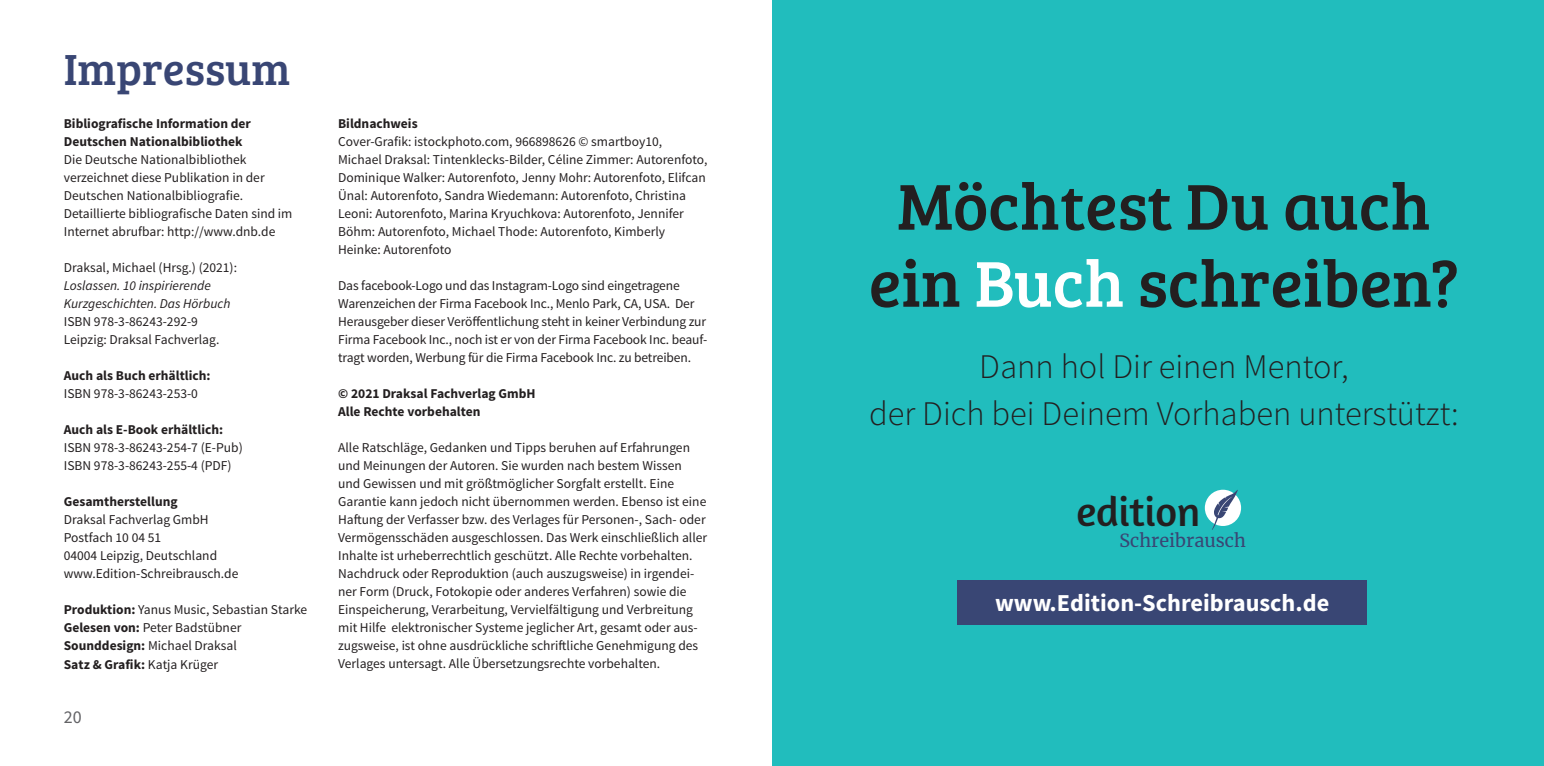
<style>
.page{position:relative;width:1544px;height:766px;background:#fff}
.page>*{position:absolute;margin:0;border:0;box-sizing:border-box;transform-origin:0 0}
.t1{font:66.83px/77px "Bree Serif";color:#231f20;text-align:center}
.t2{font:45px "Bree Serif";color:#394674}
.t3{font:42.07px "Amaranth";color:#231f20}
.t4{font:300 34.43px/46.6px "Source Sans Pro";color:#231f20;text-align:center}
.t5{font:700 24.3px "Source Sans Pro";color:#fff}
.t6{font:18px "Merriweather";color:#394674}
.t7{font:18px "Source Sans Pro";color:#636366}
.t8{font:13.5px/18px "Source Sans Pro";color:#231f20}
.t9{font:700 13.5px/18px "Source Sans Pro";color:#231f20}
.t10{font:italic 13.5px/18px "Source Sans Pro";color:#231f20}
.s1{font-weight:700}
.s2{color:#fff}
</style>
<div class="page">
<div style="left:772px;top:0;width:771px;height:765px;background:#21bdbd"></div>
<div style="left:957px;top:580px;width:410px;height:44px;background:#394674"></div>
<svg style="left:1204px;top:489px;width:37px;height:37px"></svg>
<svg style="left:1211px;top:489px;width:27px;height:41px"></svg>
<h2 class="t2" style="left:64px;top:37px;width:228px">Impressum</h2>
<p class="t9" style="left:64px;top:115px;width:189px">Bibliografische Information der<br>Deutschen Nationalbibliothek</p>
<p class="t8" style="left:64px;top:151px;width:230px">Die Deutsche Nationalbibliothek verzeichnet diese Publikation in der Deutschen Nationalbibliografie.<br>Detaillierte bibliografische Daten sind im Internet abrufbar: http://www.dnb.de</p>
<p class="t8" style="left:64px;top:259px;width:175px">Draksal, Michael (Hrsg.) (2021):</p>
<p class="t10" style="left:64px;top:277px;width:168px">Loslassen. 10 inspirierende<br>Kurzgeschichten. Das Hörbuch</p>
<p class="t8" style="left:64px;top:313px;width:157px">ISBN 978-3-86243-292-9<br>Leipzig: Draksal Fachverlag.</p>
<p class="t9" style="left:64px;top:367px;width:148px">Auch als Buch erhältlich:</p>
<p class="t8" style="left:64px;top:385px;width:136px">ISBN 978-3-86243-253-0</p>
<p class="t9" style="left:64px;top:421px;width:161px">Auch als E-Book erhältlich:</p>
<p class="t8" style="left:64px;top:439px;width:181px">ISBN 978-3-86243-254-7 (E-Pub)<br>ISBN 978-3-86243-255-4 (PDF)</p>
<p class="t9" style="left:64px;top:493px;width:115px">Gesamtherstellung</p>
<p class="t8" style="left:64px;top:511px;width:176px">Draksal Fachverlag GmbH<br>Postfach 10 04 51<br>04004 Leipzig, Deutschland www.Edition-Schreibrausch.de</p>
<p class="t8" style="left:64px;top:601px;width:245px"><span class="s1">Produktion:</span> Yanus Music, Sebastian Starke <span class="s1">Gelesen von:</span> Peter Badstübner <span class="s1">Sounddesign:</span> Michael Draksal<br><span class="s1">Satz &amp; Grafik:</span> Katja Krüger</p>
<h3 class="t7" style="left:64px;top:705px;width:19px">20</h3>
<p class="t9" style="left:338px;top:115px;width:81px">Bildnachweis</p>
<p class="t8" style="left:338px;top:133px;width:371px">Cover-Grafik: istockphoto.com, 966898626 © smartboy10, Michael Draksal: Tintenklecks-Bilder, Céline Zimmer: Autorenfoto, Dominique Walker: Autorenfoto, Jenny Mohr: Autorenfoto, Elifcan Ünal: Autorenfoto, Sandra Wiedemann: Autorenfoto, Christina Leoni: Autorenfoto, Marina Kryuchkova: Autorenfoto, Jennifer Böhm: Autorenfoto, Michael Thode: Autorenfoto, Kimberly Heinke: Autorenfoto</p>
<p class="t8" style="left:338px;top:277px;width:371px">Das facebook-Logo und das Instagram-Logo sind eingetragene Warenzeichen der Firma Facebook Inc., Menlo Park, CA, USA. Der Herausgeber dieser Veröffentlichung steht in keiner Verbindung zur Firma Facebook Inc., noch ist er von der Firma Facebook Inc. beauf&shy;tragt worden, Werbung für die Firma Facebook Inc. zu betreiben.</p>
<p class="t9" style="left:338px;top:385px;width:199px">© 2021 Draksal Fachverlag GmbH<br>Alle Rechte vorbehalten</p>
<p class="t8" style="left:338px;top:439px;width:370px">Alle Ratschläge, Gedanken und Tipps beruhen auf Erfahrungen und Meinungen der Autoren. Sie wurden nach bestem Wissen und Gewissen und mit größtmöglicher Sorgfalt erstellt. Eine Garantie kann jedoch nicht übernommen werden. Ebenso ist eine Haftung der Verfasser bzw. des Verlages für Personen-, Sach- oder Vermögensschäden ausgeschlossen. Das Werk einschließlich aller Inhalte ist urheberrechtlich geschützt. Alle Rechte vorbehalten.<br>Nachdruck oder Reproduktion (auch auszugsweise) in irgendei&shy;ner Form (Druck, Fotokopie oder anderes Verfahren) sowie die Einspeicherung, Verarbeitung, Vervielfältigung und Verbreitung mit Hilfe elektronischer Systeme jeglicher Art, gesamt oder aus&shy;zugsweise, ist ohne ausdrückliche schriftliche Genehmigung des Verlages untersagt. Alle Übersetzungsrechte vorbehalten.</p>
<h1 class="t1" style="left:868px;top:164px;width:592px">Möchtest Du auch ein <span class="s2">Buch</span> schreiben?</h1>
<h3 class="t4" style="left:869px;top:343px;width:591px">Dann hol Dir einen Mentor,<br>der Dich bei Deinem Vorhaben unterstützt:</h3>
<h3 class="t3" style="left:1076px;top:486px;width:125px">edition</h3>
<h3 class="t6" style="left:1119px;top:528px;width:128px">Schreibrausch</h3>
<h3 class="t5" style="left:995px;top:587px;width:336px">www.Edition-Schreibrausch.de</h3>
</div>
